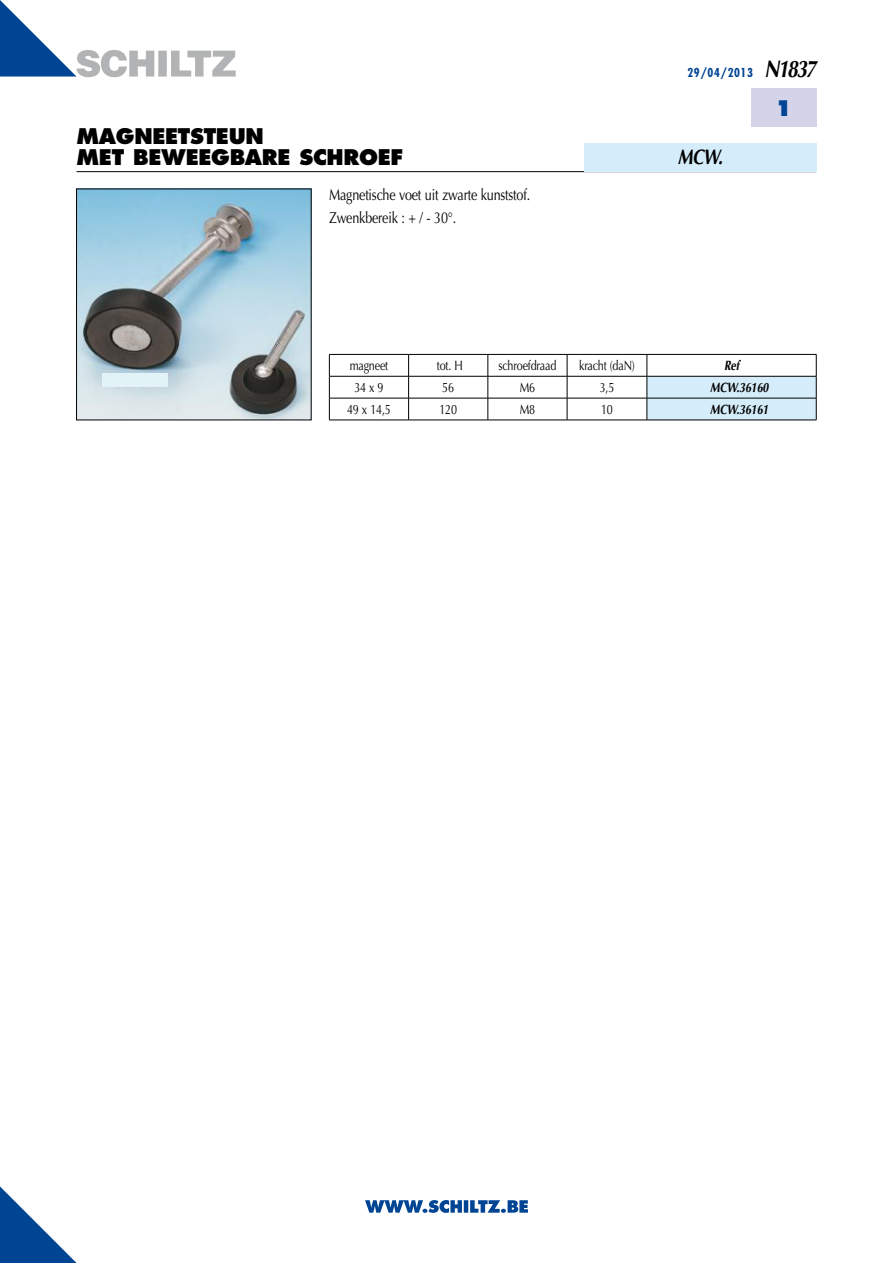
<style>
.page{position:relative;width:893px;height:1263px;background:#fff}
.page>*{position:absolute;margin:0;border:0;box-sizing:border-box;transform-origin:0 0}
.t1{font:800 21px/21px "Futura";letter-spacing:-.015em;color:#000}
.t2{font:italic 700 21px "Optima";color:#000;scale:.8 1}
.t3{font:800 21px "Futura";color:#004494}
.t4{font:15.75px/22.2px "Optima";letter-spacing:-.015em;color:#000;scale:.8 1}
.t5{font:13.5px "Optima";letter-spacing:-.015em;color:#000;scale:.8 1}
.t6{font:italic 700 13.5px "Optima";letter-spacing:-.015em;color:#000;scale:.8 1}
.t7{font:700 condensed 12px "Futura";letter-spacing:.05em;color:#004494}
.s1{font-family:"Optima";font-style:italic;font-stretch:normal;font-size:24px;color:#000}
</style>
<div class="page">
<svg style="left:0;top:1186px;width:77px;height:77px"></svg>
<hr style="left:77px;top:171px;width:739px;height:1px;background:#000">
<div style="left:751px;top:89px;width:65px;height:38px;background:#d3d4e9"></div>
<svg style="left:0;top:0;width:236px;height:77px"></svg>
<svg style="left:365px;top:1200px;width:163px;height:13px"></svg>
<div style="left:584px;top:143px;width:232px;height:28px;background:#d5edfa"></div>
<hr style="left:329px;top:420px;width:80px;height:1px;background:#000">
<hr style="left:409px;top:420px;width:79px;height:1px;background:#000">
<hr style="left:488px;top:420px;width:79px;height:1px;background:#000">
<hr style="left:567px;top:420px;width:80px;height:1px;background:#000">
<svg style="left:329px;top:354px;width:488px;height:66px"></svg>
<hr style="left:647px;top:420px;width:169px;height:1px;background:#000">
<img style="left:78px;top:191px;width:231px;height:227px">
<div style="left:102px;top:373px;width:65px;height:14px;background:#e2f3f8"></div>
<p class="t7" style="left:687px;top:65px;width:130px">29/04/2013 <span class="s1">N1837</span></p>
<h1 class="t1" style="left:77px;top:125px;width:186px">MAGNEETSTEUN<br>MET BEWEEG</h1>
<h1 class="t1" style="left:230px;top:146px;width:175px">BARE SCHROEF</h1>
<p class="t4" style="left:329px;top:184px;width:253px">Magnetische voet uit zwarte kunststof.<br>Zwenkbereik : + / - 30°.</p>
<h1 class="t2" style="left:678px;top:145px;width:58px">MCW.</h1>
<h1 class="t3" style="left:775px;top:95px;width:19px">1</h1>
<p class="t5" style="left:350px;top:358px;width:50px">magneet</p>
<p class="t5" style="left:437px;top:358px;width:34px">tot. H</p>
<p class="t5" style="left:498px;top:358px;width:74px">schroefdraad</p>
<p class="t5" style="left:579px;top:358px;width:71px">kracht (daN)</p>
<p class="t6" style="left:724px;top:358px;width:20px">Ref</p>
<p class="t5" style="left:354px;top:380px;width:38px">34 x 9</p>
<p class="t5" style="left:442px;top:380px;width:16px">56</p>
<p class="t5" style="left:520px;top:380px;width:21px">M6</p>
<p class="t5" style="left:600px;top:380px;width:20px">3,5</p>
<p class="t6" style="left:710px;top:380px;width:74px">MCW.36160</p>
<p class="t5" style="left:347px;top:402px;width:56px">49 x 14,5</p>
<p class="t5" style="left:439px;top:402px;width:24px">120</p>
<p class="t5" style="left:520px;top:402px;width:21px">M8</p>
<p class="t5" style="left:601px;top:402px;width:16px">10</p>
<p class="t6" style="left:710px;top:401px;width:74px">MCW.36161</p>
</div>
